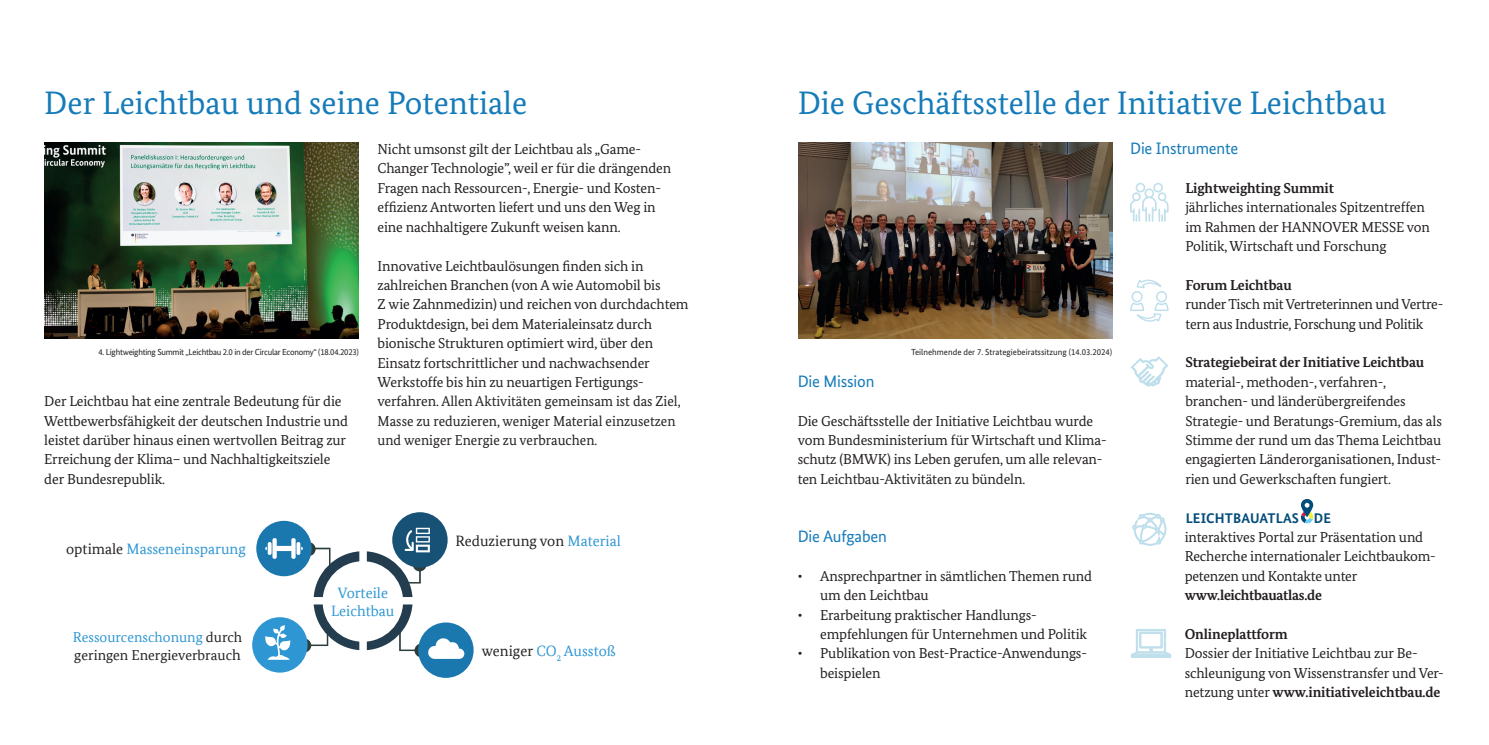
<style>
.page{position:relative;width:1489px;height:745px;background:#fff}
.page>*{position:absolute;margin:0;border:0;box-sizing:border-box;transform-origin:0 0}
.t1{font:32.5px "Bundes Serif";color:#157bb9}
.t2{font:16.5px "Bundes Sans";letter-spacing:-.01em;color:#157bb9}
.t3{font:15px/18px "Bundes Serif Office";color:#2e96d3;text-align:center}
.t4{font:15px "Bundes Serif Office";color:#231f20}
.t5{font:14.38px/19.4px "Bundes Serif";letter-spacing:-.01em;color:#231f20}
.t6{font:14.38px/18px "Bundes Serif Office";color:#231f20}
.t7{font:700 14px "Bundes Sans";letter-spacing:.01em;color:#044c7b}
.t8{font:8.75px "Bundes Sans";letter-spacing:-.03em;color:#231f20}
.t9{font:8.75px "Bundes Sans";color:#231f20}
.t10{font:8.75px "Bundes Serif Office";color:#2e96d3}
.s1{color:#231f20}
.s2{color:#2e96d3}
.s3{font-size:15px}
.s4{font-weight:700}
</style>
<div class="page">
<img style="left:44px;top:143px;width:315px;height:195px">
<div style="left:256px;top:520px;width:55px;height:56px;background:#1b78af;border-radius:50%"></div>
<svg style="left:296px;top:541px;width:4px;height:13px"></svg>
<svg style="left:265px;top:538px;width:30px;height:20px"></svg>
<div style="left:392px;top:512px;width:55px;height:55px;background:#175176;border-radius:50%"></div>
<div style="left:414px;top:643px;width:14px;height:14px;background:#2c3d3e;border-radius:50%"></div>
<div style="left:418px;top:622px;width:55px;height:55px;background:#1b78af;border-radius:50%"></div>
<svg style="left:428px;top:638px;width:36px;height:20px"></svg>
<div style="left:252px;top:616px;width:55px;height:56px;background:#2e96d3;border-radius:50%"></div>
<svg style="left:265px;top:625px;width:25px;height:34px"></svg>
<svg style="left:301px;top:546px;width:58px;height:50px"></svg>
<svg style="left:305px;top:604px;width:54px;height:45px"></svg>
<svg style="left:367px;top:604px;width:54px;height:46px"></svg>
<svg style="left:367px;top:527px;width:65px;height:69px"></svg>
<div style="left:324px;top:562px;width:78px;height:78px;background:#fff;border-radius:50%"></div>
<div style="left:322px;top:561px;width:81px;height:80px;border:2px solid #fff;border-radius:50%"></div>
<img style="left:798px;top:143px;width:314px;height:195px">
<svg style="left:1130px;top:183px;width:38px;height:38px"></svg>
<svg style="left:1130px;top:279px;width:38px;height:42px"></svg>
<svg style="left:1130px;top:356px;width:38px;height:31px"></svg>
<svg style="left:1301px;top:499px;width:12px;height:24px"></svg>
<svg style="left:1132px;top:512px;width:34px;height:33px"></svg>
<svg style="left:1130px;top:629px;width:41px;height:28px"></svg>
<h1 class="t1" style="left:44px;top:83px;width:484px">Der Leichtbau und seine Potentiale</h1>
<p class="t8" style="left:98px;top:347px;width:262px">4. Lightweighting Summit „Leichtbau 2.0 in der Circular Economy“ (18.04.2023)</p>
<p class="t5" style="left:44px;top:391px;width:305px">Der Leichtbau hat eine zentrale Bedeutung für die Wettbewerbsfähigkeit der deutschen Industrie und leistet darüber hinaus einen wertvollen Beitrag zur Erreichung der Klima– und Nachhaltigkeitsziele der Bundesrepublik.</p>
<p class="t5" style="left:377px;top:139px;width:295px">Nicht umsonst gilt der Leichtbau als „Game-Changer Technologie”, weil er für die drängenden Fragen nach Ressourcen-, Energie- und Kosten&shy;effzienz Antworten liefert und uns den Weg in eine nachhaltigere Zukunft weisen kann.</p>
<p class="t5" style="left:377px;top:255px;width:312px">Innovative Leichtbaulösungen fnden sich in zahlreichen Branchen (von A wie Automobil bis<br>Z wie Zahnmedizin) und reichen von durchdachtem Produktdesign, bei dem Materialeinsatz durch bionische Strukturen optimiert wird, über den Einsatz fortschrittlicher und nachwachsender Werkstoffe bis hin zu neuartigen Fertigungs&shy;verfahren. Allen Aktivitäten gemeinsam ist das Ziel, Masse zu reduzieren, weniger Material einzusetzen und weniger Energie zu verbrauchen.</p>
<p class="t3" style="left:66px;top:539px;width:181px"><span class="s1">optimale</span> Masseneinsparung</p>
<p class="t4" style="left:455px;top:532px;width:167px">Reduzierung von <span class="s2">Material</span></p>
<p class="t6" style="left:73px;top:627px;width:171px"><span class="s2">Ressourcenschonung</span> durch geringen Energieverbrauc<span class="s3">h</span></p>
<p class="t3" style="left:331px;top:583px;width:65px">Vorteile<br>Leichtbau</p>
<p class="t3" style="left:482px;top:641px;width:135px"><span class="s1">weniger</span> CO Ausstoß</p>
<p class="t10" style="left:556px;top:652px;width:6px">2</p>
<h2 class="t1" style="left:797px;top:83px;width:590px">Die Geschäftsstelle der Initiative Leichtbau</h2>
<p class="t9" style="left:911px;top:347px;width:203px">Teilnehmende der 7. Strategiebeiratssitzung (14.03.2024)</p>
<h3 class="t2" style="left:797px;top:371px;width:78px">Die Mission</h3>
<p class="t5" style="left:797px;top:410px;width:310px">Die Geschäftsstelle der Initiative Leichtbau wurde vom Bundesministerium für Wirtschaft und Klima&shy;schutz (BMWK) ins Leben gerufen, um alle relevan&shy;ten Leichtbau-Aktivitäten zu bündeln.</p>
<h4 class="t2" style="left:797px;top:526px;width:91px">Die Aufgaben</h4>
<p class="t5" style="left:820px;top:565px;width:273px;text-indent:-22px">• Ansprechpartner in sämtlichen Themen rund um den Leichtbau</p>
<p class="t5" style="left:820px;top:604px;width:268px;text-indent:-22px">• Erarbeitung praktischer Handlungs&shy;empfehlungen für Unternehmen und Politik</p>
<p class="t5" style="left:820px;top:643px;width:268px;text-indent:-22px">• Publikation von Best-Practice-Anwendungs&shy;beispielen</p>
<h5 class="t2" style="left:1129px;top:138px;width:110px">Die Instrumente</h5>
<p class="t5" style="left:1185px;top:178px;width:246px"><span class="s4">Lightweighting Summit<br></span>jährliches internationales Spitzentreffen im Rahmen der HANNOVER MESSE von Politik,Wirtschaft und Forschung</p>
<p class="t5" style="left:1185px;top:275px;width:259px"><span class="s4">Forum Leichtbau<br></span>runder Tisch mit Vertreterinnen und Vertre&shy;tern aus Industrie, Forschung und Politik</p>
<p class="t5" style="left:1185px;top:352px;width:258px"><span class="s4">Strategiebeirat der Initiative Leichtbau </span>material-, methoden-, verfahren-, branchen- und länderübergreifendes Strategie- und Beratungs-Gremium, das als Stimme der rund um das Thema Leichtbau engagierten Länderorganisationen, Indust&shy;rien und Gewerkschaften fungiert.</p>
<p class="t7" style="left:1185px;top:509px;width:147px">LEICHTBAUATLAS DE</p>
<p class="t5" style="left:1184px;top:527px;width:252px">interaktives Portal zur Präsentation und Recherche internationaler Leichtbaukom&shy;petenzen und Kontakte unter <span class="s4">www.leichtbauatlas.de</span></p>
<p class="t5" style="left:1184px;top:624px;width:261px"><span class="s4">Onlineplattform<br></span>Dossier der Initiative Leichtbau zur Be&shy;schleunigung von Wissenstransfer und Ver&shy;netzung unter <span class="s4">www.initiativeleichtbau.de</span></p>
</div>
